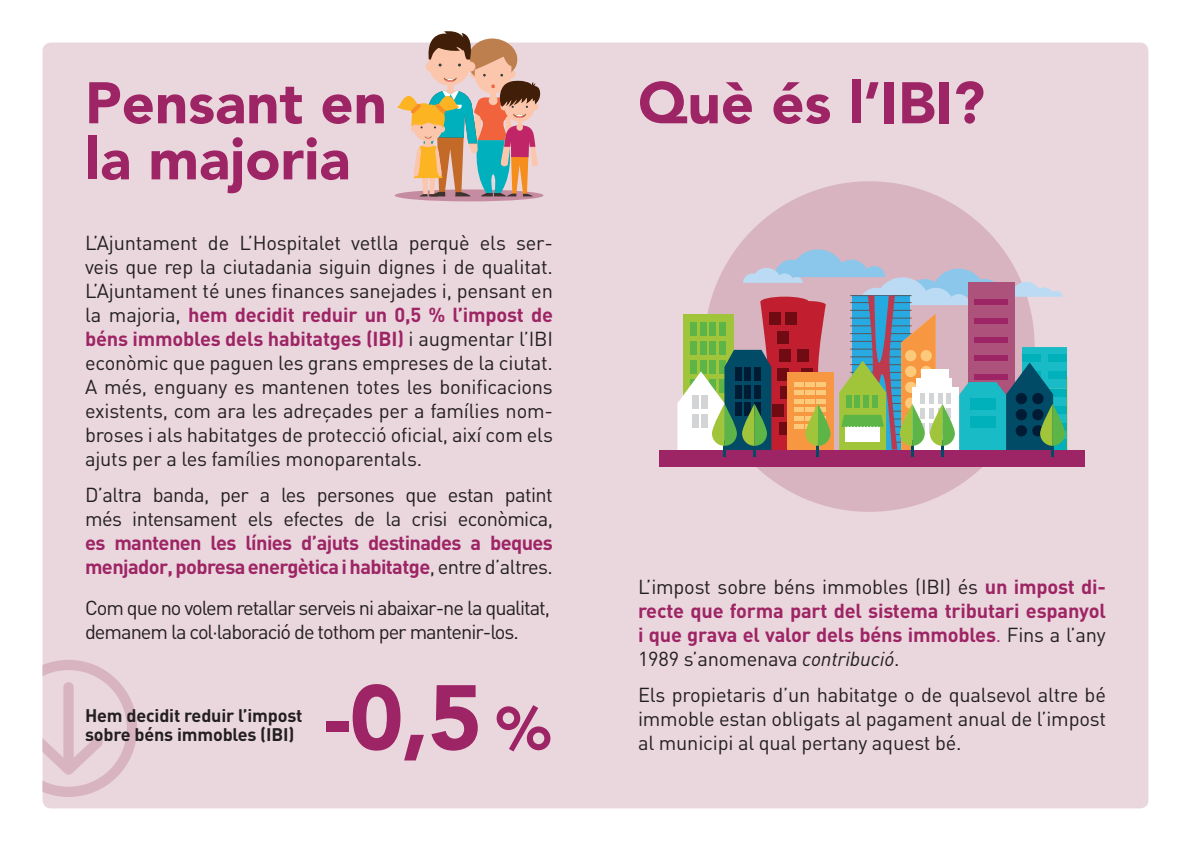
<style>
.page{position:relative;width:1191px;height:851px;background:#fff}
.page>*{position:absolute;margin:0;border:0;box-sizing:border-box;transform-origin:0 0}
.t1{font:900 91px "Avenir LT Std";color:#9e2565}
.t2{font:900 58px/56px "Avenir LT Std";color:#9e2565}
.t3{font:20px/24px "DIN";letter-spacing:-.03em;color:#231f20;text-align:justify}
.t4{font:700 20px/24px "DIN";letter-spacing:-.03em;color:#9e2565}
.t5{font:20px/24px "DIN";letter-spacing:-.05em;color:#231f20}
.t6{font:700 18px/19.4px "DIN";letter-spacing:-.01em;color:#231f20}
.s1{font-weight:700;color:#9e2565}
.s2{font-weight:400;color:#231f20}
.s3{font-size:60px}
.s4{font-weight:400}
.s5{font-weight:400;font-style:italic;color:#231f20}
</style>
<div class="page">
<div style="left:43px;top:43px;width:1105px;height:765px;background:#ead7dd;border-radius:9px"></div>
<svg style="left:43px;top:660px;width:94px;height:136px"></svg>
<svg style="left:395px;top:189px;width:148px;height:12px"></svg>
<svg style="left:397px;top:31px;width:143px;height:165px"></svg>
<div style="left:704px;top:181px;width:330px;height:331px;background:#d8b4c1;border-radius:50%"></div>
<div style="left:659px;top:450px;width:425px;height:16px;background:#9e2565"></div>
<svg style="left:677px;top:249px;width:390px;height:208px"></svg>
<h2 class="t2" style="left:85px;top:75px;width:303px">Pensant en la majoria</h2>
<p class="t3" style="left:85px;top:231px;width:469px">L’Ajuntament de L’Hospitalet vetlla perquè els ser&shy;veis que rep la ciutadania siguin dignes i de qualitat.<br>L’Ajuntament té unes finances sanejades i, pensant en la majoria, <span class="s1">hem decidit reduir un 0,5 % l’impost de béns immobles dels habitatges (IBI)</span> i augmentar l’IBI econòmic que paguen les grans empreses de la ciutat.<br>A més, enguany es mantenen totes les bonificacions existents, com ara les adreçades per a famílies nom&shy;broses i als habitatges de protecció oficial, així com els ajuts per a les famílies monoparentals.</p>
<p class="t3" style="left:85px;top:482px;width:469px">D’altra banda, per a les persones que estan patint més intensament els efectes de la crisi econòmica,</p>
<p class="t4" style="left:85px;top:529px;width:469px">es mantenen les línies d’ajuts destinades a beques menjador, pobresa energètica i habitatge<span class="s2">, entre d’altres.</span></p>
<p class="t5" style="left:85px;top:595px;width:466px">Com que no volem retallar serveis ni abaixar-ne la qualitat, demanem la col·laboració de tothom per mantenir-los.</p>
<p class="t6" style="left:85px;top:704px;width:219px">Hem decidit reduir l’impost sobre béns immobles (IBI)</p>
<h1 class="t1" style="left:324px;top:662px;width:229px">-0,5 <span class="s3">%</span></h1>
<h2 class="t2" style="left:638px;top:75px;width:348px">Què és l’IBI?</h2>
<p class="t4" style="left:638px;top:574px;width:469px;text-align:justify"><span class="s2">L’impost sobre béns immobles (IBI) és</span> un impost di&shy;recte que forma part del sistema tributari espanyol i que grava el valor dels béns immobles<span class="s4">.</span> <span class="s2">Fins a l’any 1989 s’anomenava</span> <span class="s5">contribució</span><span class="s2">.</span></p>
<p class="t3" style="left:638px;top:682px;width:469px">Els propietaris d’un habitatge o de qualsevol altre bé immoble estan obligats al pagament anual de l’impost al municipi al qual pertany aquest bé.</p>
</div>
